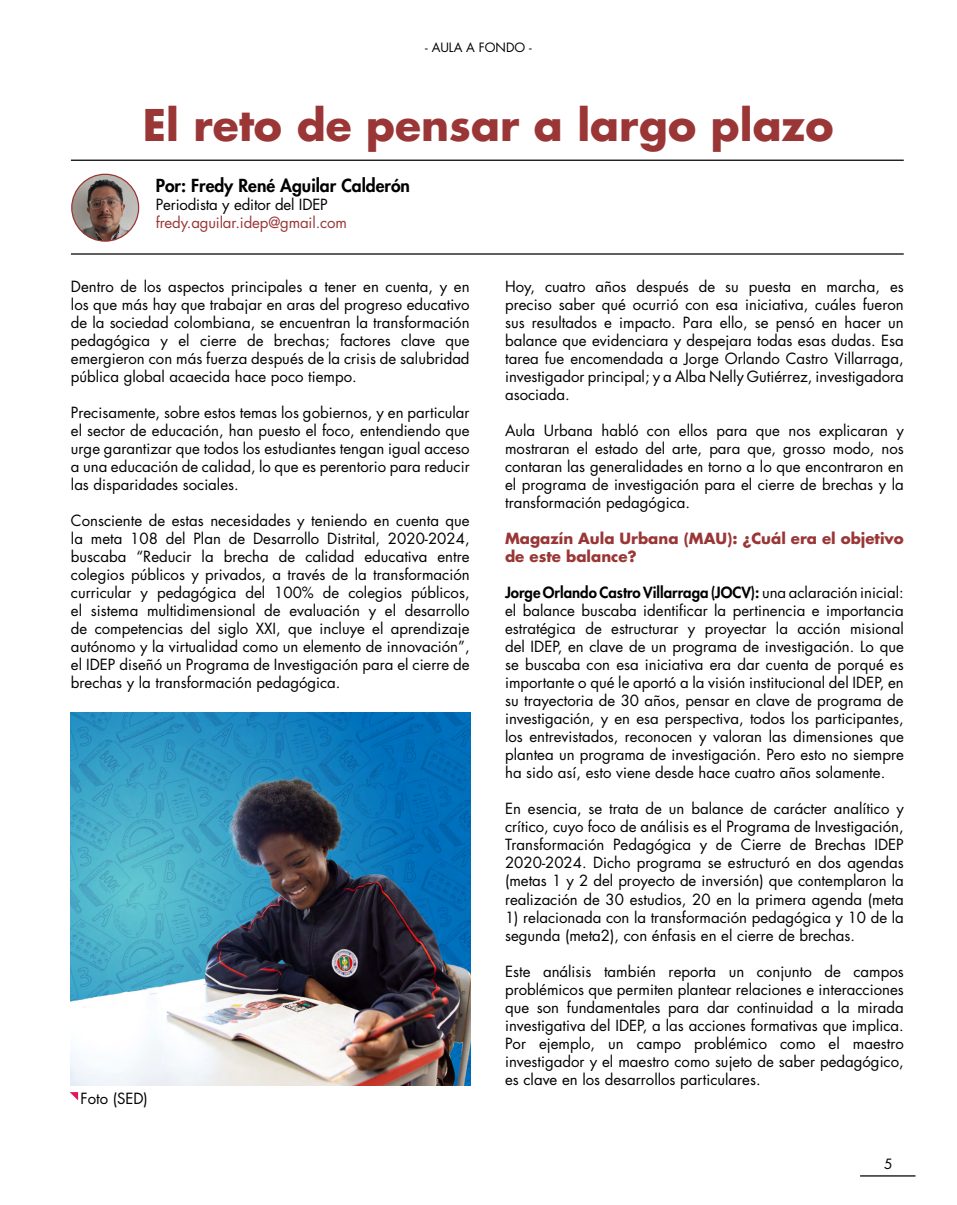
<style>
.page{position:relative;width:957px;height:1205px;background:#fff}
.page>*{position:absolute;margin:0;border:0;box-sizing:border-box;transform-origin:0 0}
.t1{font:700 42.5px "Futura Std";color:#9a3636}
.t2{font:800 17.5px "Futura Std";color:#000}
.t3{font:15px/18px "Futura Std";color:#000;text-align:justify}
.t4{font:700 15px/18px "Futura Std";color:#9a3636}
.t5{font:15px "Futura Std";letter-spacing:-.01em;color:#9a3636}
.t6{font:13.75px "Futura Std";color:#000}
.t7{font:12.5px "Futura Std";color:#000}
.s1{font-weight:800}
</style>
<div class="page">
<hr style="left:71px;top:253px;width:832px;height:2px;background:#000">
<hr style="left:71px;top:160px;width:832px;height:1px;background:#000">
<img style="left:72px;top:174px;width:67px;height:67px;border-radius:33px">
<div style="left:71px;top:174px;width:68px;height:68px;border:1px solid #9a3636;border-radius:33px"></div>
<img style="left:70px;top:712px;width:400px;height:373px">
<svg style="left:70px;top:1092px;width:8px;height:8px"></svg>
<hr style="left:860px;top:1175px;width:55px;height:1px;background:#000">
<p class="t7" style="left:425px;top:39px;width:108px">- AULA A FONDO -</p>
<h1 class="t1" style="left:143px;top:97px;width:692px">El reto de pensar a largo plazo</h1>
<p class="t2" style="left:156px;top:174px;width:256px">Por: Fredy René Aguilar Calderón</p>
<p class="t3" style="left:156px;top:195px;width:174px">Periodista y editor del IDEP</p>
<p class="t5" style="left:156px;top:213px;width:193px">fredy.aguilar.idep@gmail.com</p>
<p class="t3" style="left:71px;top:278px;width:400px">Dentro de los aspectos principales a tener en cuenta, y en los que más hay que trabajar en aras del progreso educativo de la sociedad colombiana, se encuentran la transformación pedagógica y el cierre de brechas; factores clave que emergieron con más fuerza después de la crisis de salubridad pública global acaecida hace poco tiempo.</p>
<p class="t3" style="left:71px;top:404px;width:400px">Precisamente, sobre estos temas los gobiernos, y en particular el sector de educación, han puesto el foco, entendiendo que urge garantizar que todos los estudiantes tengan igual acceso a una educación de calidad, lo que es perentorio para reducir las disparidades sociales.</p>
<p class="t3" style="left:71px;top:512px;width:400px">Consciente de estas necesidades y teniendo en cuenta que la meta 108 del Plan de Desarrollo Distrital, 2020-2024, buscaba “Reducir la brecha de calidad educativa entre colegios públicos y privados, a través de la transformación curricular y pedagógica del 100% de colegios públicos, el sistema multidimensional de evaluación y el desarrollo de competencias del siglo XXI, que incluye el aprendizaje autónomo y la virtualidad como un elemento de innovación”, el IDEP diseñó un Programa de Investigación para el cierre de brechas y la transformación pedagógica.</p>
<p class="t3" style="left:80px;top:1090px;width:69px">Foto (SED)</p>
<p class="t3" style="left:505px;top:278px;width:400px">Hoy, cuatro años después de su puesta en marcha, es preciso saber qué ocurrió con esa iniciativa, cuáles fueron sus resultados e impacto. Para ello, se pensó en hacer un balance que evidenciara y despejara todas esas dudas. Esa tarea fue encomendada a Jorge Orlando Castro Villarraga, investigador principal; y a Alba Nelly Gutiérrez, investigadora asociada.</p>
<p class="t3" style="left:505px;top:422px;width:400px">Aula Urbana habló con ellos para que nos explicaran y mostraran el estado del arte, para que, grosso modo, nos contaran las generalidades en torno a lo que encontraron en el programa de investigación para el cierre de brechas y la transformación pedagógica.</p>
<p class="t4" style="left:505px;top:529px;width:400px">Magazín Aula Urbana (MAU): ¿Cuál era el objetivo de este balance?</p>
<p class="t3" style="left:505px;top:584px;width:400px"><span class="s1">Jorge Orlando Castro Villarraga (JOCV):</span> una aclaración inicial: el balance buscaba identificar la pertinencia e importancia estratégica de estructurar y proyectar la acción misional del IDEP, en clave de un programa de investigación. Lo que se buscaba con esa iniciativa era dar cuenta de porqué es importante o qué le aportó a la visión institucional del IDEP, en su trayectoria de 30 años, pensar en clave de programa de investigación, y en esa perspectiva, todos los participantes, los entrevistados, reconocen y valoran las dimensiones que plantea un programa de investigación. Pero esto no siempre ha sido así, esto viene desde hace cuatro años solamente.</p>
<p class="t3" style="left:505px;top:800px;width:400px">En esencia, se trata de un balance de carácter analítico y crítico, cuyo foco de análisis es el Programa de Investigación, Transformación Pedagógica y de Cierre de Brechas IDEP 2020-2024. Dicho programa se estructuró en dos agendas (metas 1 y 2 del proyecto de inversión) que contemplaron la realización de 30 estudios, 20 en la primera agenda (meta</p>
<p class="t3" style="left:505px;top:908px;width:400px">1) relacionada con la transformación pedagógica y 10 de la segunda (meta2), con énfasis en el cierre de brechas.</p>
<p class="t3" style="left:505px;top:962px;width:400px">Este análisis también reporta un conjunto de campos problémicos que permiten plantear relaciones e interacciones que son fundamentales para dar continuidad a la mirada investigativa del IDEP, a las acciones formativas que implica.<br>Por ejemplo, un campo problémico como el maestro investigador y el maestro como sujeto de saber pedagógico, es clave en los desarrollos particulares.</p>
<p class="t6" style="left:884px;top:1155px;width:10px">5</p>
</div>
